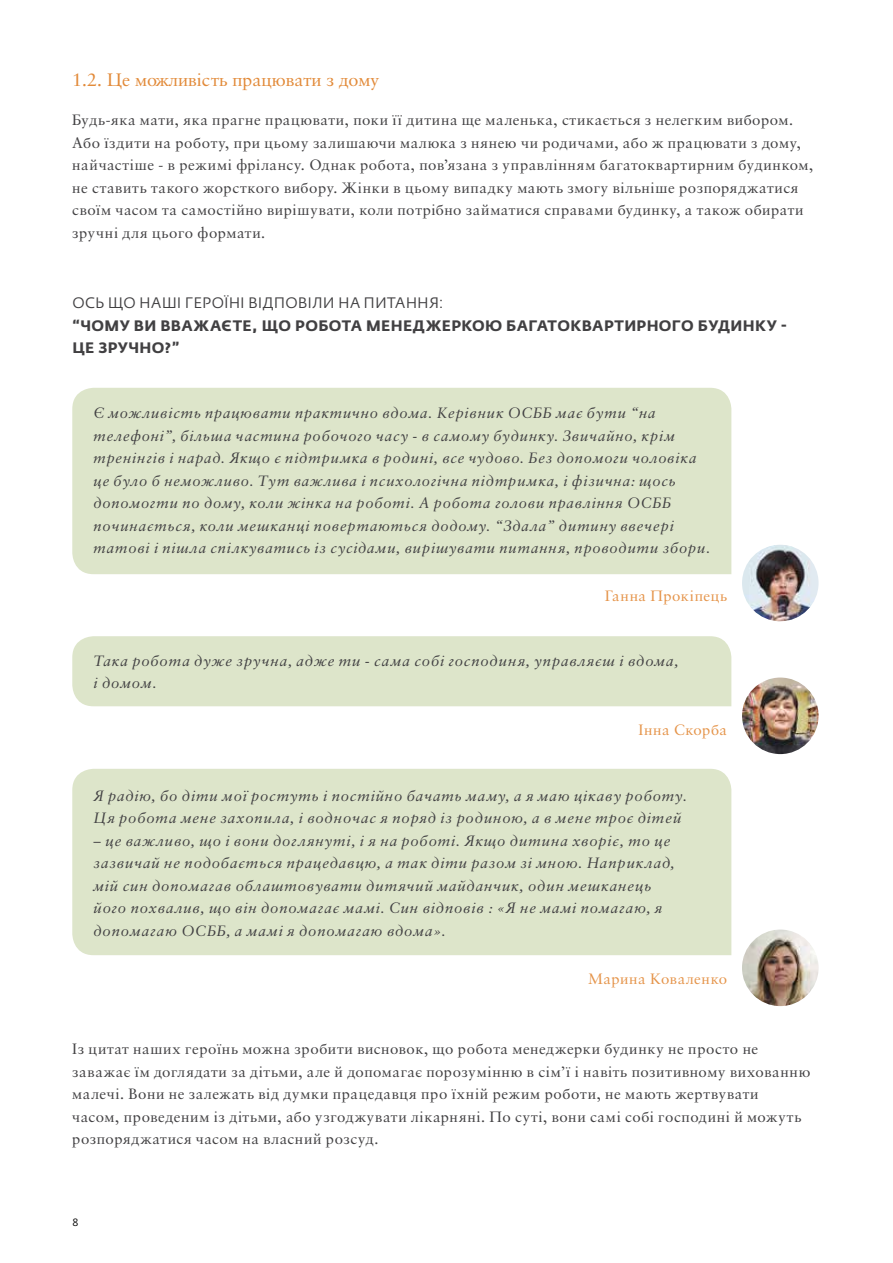
<style>
.page{position:relative;width:893px;height:1263px;background:#fff}
.page>*{position:absolute;margin:0;border:0;box-sizing:border-box;transform-origin:0 0}
.t1{font:18px "Sabon Cyr";color:#e28a39}
.t2{font:italic 15px/22.5px "Sabon Cyr";letter-spacing:.06em;color:#414042}
.t3{font:15px/22.5px "Sabon Cyr";letter-spacing:.04em;color:#414042}
.t4{font:700 15px/22.5px "Fedra Sans Pro";letter-spacing:.02em;color:#414042}
.t5{font:15px "Sabon Cyr";letter-spacing:.035em;color:#e5944a}
.t6{font:15px "Fedra Sans Pro";letter-spacing:.005em;color:#414042}
.t7{font:10.5px "Fedra Sans Pro";color:#000}
</style>
<div class="page">
<div style="left:72px;top:388px;width:659px;height:186px;background:#dde5ca"></div>
<div style="left:72px;top:769px;width:659px;height:186px;background:#dde5ca"></div>
<div style="left:72px;top:636px;width:659px;height:70px;background:#dde5ca"></div>
<img style="left:742px;top:677px;width:77px;height:77px;border-radius:38px">
<img style="left:742px;top:545px;width:77px;height:76px;border-radius:38px">
<img style="left:742px;top:929px;width:77px;height:77px;border-radius:38px">
<p class="t1" style="left:72px;top:69px;width:309px">1.2. Це можливість працювати з дому</p>
<p class="t3" style="left:72px;top:109px;width:743px">Будь-яка мати, яка прагне працювати, поки її дитина ще маленька, стикається з нелегким вибором.<br>Або їздити на роботу, при цьому залишаючи малюка з нянею чи родичами, або ж працювати з дому, найчастіше - в режимі фрілансу. Однак робота, пов’язана з управлінням багатоквартирним будинком, не ставить такого жорсткого вибору. Жінки в цьому випадку мають змогу вільніше розпоряджатися своїм часом та самостійно вирішувати, коли потрібно займатися справами будинку, а також обирати зручні для цього формати.</p>
<p class="t6" style="left:72px;top:294px;width:373px">ОСЬ ЩО НАШІ ГЕРОЇНІ ВІДПОВІЛИ НА ПИТАННЯ:</p>
<p class="t4" style="left:72px;top:314px;width:716px">“ЧОМУ ВИ ВВАЖАЄТЕ, ЩО РОБОТА МЕНЕДЖЕРКОЮ БАГАТОКВАРТИРНОГО БУДИНКУ -<br>ЦЕ ЗРУЧНО?”</p>
<p class="t2" style="left:94px;top:402px;width:618px">Є можливість працювати практично вдома. Керівник ОСББ має бути “на телефоні”, більша частина робочого часу - в самому будинку. Звичайно, крім тренінгів і нарад. Якщо є підтримка в родині, все чудово. Без допомоги чоловіка це було б неможливо. Тут важлива і психологічна підтримка, і фізична: щось допомогти по дому, коли жінка на роботі. А робота голови правління ОСББ починається, коли мешканці повертаються додому. “Здала” дитину ввечері татові і пішла спілкуватись із сусідами, вирішувати питання, проводити збори.</p>
<p class="t5" style="left:605px;top:587px;width:124px">Ганна Прокіпець</p>
<p class="t2" style="left:94px;top:649px;width:587px">Така робота дуже зручна, адже ти - сама собі господиня, управляєш і вдома, і домом.</p>
<p class="t5" style="left:638px;top:722px;width:90px">Інна Скорба</p>
<p class="t2" style="left:94px;top:784px;width:595px">Я радію, бо діти мої ростуть і постійно бачать маму, а я маю цікаву роботу.<br>Ця робота мене захопила, і водночас я поряд із родиною, а в мене троє дітей</p>
<p class="t2" style="left:94px;top:829px;width:583px">– це важливо, що і вони доглянуті, і я на роботі. Якщо дитина хворіє, то це зазвичай не подобається працедавцю, а так діти разом зі мною. Наприклад, мій син допомагав облаштовувати дитячий майданчик, один мешканець його похвалив, що він допомагає мамі. Син відповів : «Я не мамі помагаю, я допомагаю ОСББ, а мамі я допомагаю вдома».</p>
<p class="t5" style="left:588px;top:970px;width:141px">Марина Коваленко</p>
<p class="t3" style="left:72px;top:1038px;width:740px">Із цитат наших героїнь можна зробити висновок, що робота менеджерки будинку не просто не заважає їм доглядати за дітьми, але й допомагає порозумінню в сім’ї і навіть позитивному вихованню малечі. Вони не залежать від думки працедавця про їхній режим роботи, не мають жертвувати<br>часом, проведеним із дітьми, або узгоджувати лікарняні. По суті, вони самі собі господині й можуть розпоряджатися часом на власний розсуд.</p>
<p class="t7" style="left:72px;top:1216px;width:7px">8</p>
</div>
